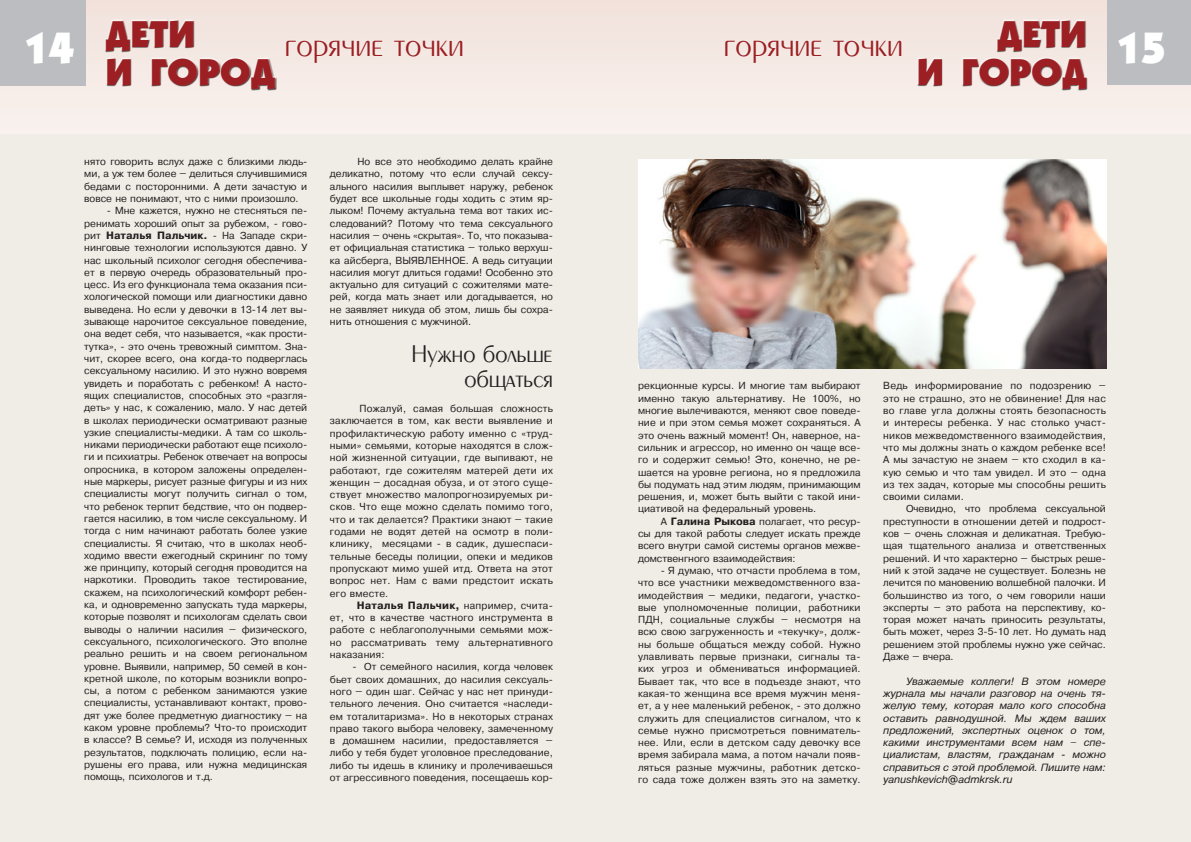
<style>
.page{position:relative;width:1191px;height:842px;background:#f7ede7}
.page>*{position:absolute;margin:0;border:0;box-sizing:border-box;transform-origin:0 0}
.t1{font:900 44.2px "Kabel CTT";color:#fff}
.t2{font:900 37.5px/37.8px "Kabel CTT";color:#9c2023;text-align:right}
.t3{font:300 33.7px "Penta";color:#9c2023}
.ПОДЗАГ{font:300 25px/25px "Penta";color:#231f20;text-align:right}
.ОСНОВНОЙ{font:10px/12.3px "Pragmatica Plain";letter-spacing:.01em;color:#231f20;text-align:justify}
.ОСНОВНОЙ-2{font:italic 10px/12.3px "Pragmatica";letter-spacing:-.01em;color:#231f20;text-align:justify}
.s1{font-family:"Pragmatica";font-weight:700}
</style>
<div class="page">
<div style="left:0;top:0;width:85px;height:85px;background:#bcbdc0"></div>
<div style="left:1107px;top:0;width:84px;height:84px;background:#bcbdc0"></div>
<div style="left:284px;top:38px;width:181px;height:27px;background:#f5e9e4"></div>
<div style="left:105px;top:20px;width:172px;height:70px;background:#231f20;opacity:.75"></div>
<div style="left:723px;top:38px;width:180px;height:27px;background:#f5e9e4"></div>
<div style="left:917px;top:20px;width:170px;height:70px;background:#231f20;opacity:.75"></div>
<div style="left:0;top:135px;width:1191px;height:707px;background:#efede6"></div>
<img style="left:638px;top:159px;width:468px;height:209px">
<h2 class="t2" style="left:105px;top:14px;width:91px">ДЕТИ</h2>
<h2 class="t2" style="left:916px;top:14px;width:172px">ДЕТИ<br>И ГОРОД</h2>
<h1 class="t1" style="left:24px;top:21px;width:52px">14</h1>
<h1 class="t1" style="left:1116px;top:21px;width:51px">15</h1>
<h3 class="t3" style="left:285px;top:29px;width:181px">горячие точки</h3>
<h3 class="t3" style="left:724px;top:29px;width:181px">горячие точки</h3>
<h2 class="t2" style="left:105px;top:52px;width:172px">И ГОРОД</h2>
<p class="ОСНОВНОЙ" style="left:84px;top:156px;width:224px">нято говорить вслух даже с близкими людь&shy;ми, а уж тем более – делиться случившимися бедами с посторонними. А дети зачастую и вовсе не понимают, что с ними произошло.</p>
<p class="ОСНОВНОЙ" style="left:84px;top:205px;width:224px;text-indent:23px">- Мне кажется, нужно не стесняться пе&shy;ренимать хороший опыт за рубежом, - гово&shy;рит <span class="s1">Наталья Пальчик.</span> - На Западе скри&shy;нинговые технологии используются давно. У нас школьный психолог сегодня обеспечива&shy;ет в первую очередь образовательный про&shy;цесс. Из его функционала тема оказания пси&shy;хологической помощи или диагностики давно выведена. Но если у девочки в 13-14 лет вы&shy;зывающе нарочитое сексуальное поведение, она ведет себя, что называется, «как прости&shy;тутка», - это очень тревожный симптом. Зна&shy;чит, скорее всего, она когда-то подверглась сексуальному насилию. И это нужно вовремя увидеть и поработать с ребенком! А насто&shy;ящих специалистов, способных это «разгля&shy;деть» у нас, к сожалению, мало. У нас детей в школах периодически осматривают разные узкие специалисты-медики. А там со школь&shy;никами периодически работают еще психоло&shy;ги и психиатры. Ребенок отвечает на вопросы опросника, в котором заложены определен&shy;ные маркеры, рисует разные фигуры и из них специалисты могут получить сигнал о том, что ребенок терпит бедствие, что он подвер&shy;гается насилию, в том числе сексуальному. И тогда с ним начинают работать более узкие специалисты. Я считаю, что в школах необ&shy;ходимо ввести ежегодный скрининг по тому же принципу, который сегодня проводится на наркотики. Проводить такое тестирование, скажем, на психологический комфорт ребен&shy;ка, и одновременно запускать туда маркеры, которые позволят и психологам сделать свои выводы о наличии насилия – физического, сексуального, психологического. Это вполне реально решить и на своем региональном уровне. Выявили, например, 50 семей в кон&shy;кретной школе, по которым возникли вопро&shy;сы, а потом с ребенком занимаются узкие специалисты, устанавливают контакт, прово&shy;дят уже более предметную диагностику – на каком уровне проблемы? Что-то происходит в классе? В семье? И, исходя из полученных результатов, подключать полицию, если на&shy;рушены его права, или нужна медицинская помощь, психологов и т.д.</p>
<p class="ОСНОВНОЙ" style="left:330px;top:156px;width:224px;text-indent:28px">Но все это необходимо делать крайне деликатно, потому что если случай сексу&shy;ального насилия выплывет наружу, ребенок будет все школьные годы ходить с этим яр&shy;лыком! Почему актуальна тема вот таких ис&shy;следований? Потому что тема сексуального насилия – очень «скрытая». То, что показыва&shy;ет официальная статистика – только верхуш&shy;ка айсберга, ВЫЯВЛЕННОЕ. А ведь ситуации насилия могут длиться годами! Особенно это актуально для ситуаций с сожителями мате&shy;рей, когда мать знает или догадывается, но не заявляет никуда об этом, лишь бы сохра&shy;нить отношения с мужчиной.</p>
<p class="ПОДЗАГ" style="left:412px;top:342px;width:142px">Нужно больше общаться</p>
<p class="ОСНОВНОЙ" style="left:330px;top:403px;width:224px;text-indent:30px">Пожалуй, самая большая сложность заключается в том, как вести выявление и профилактическую работу именно с «труд&shy;ными» семьями, которые находятся в слож&shy;ной жизненной ситуации, где выпивают, не работают, где сожителям матерей дети их женщин – досадная обуза, и от этого суще&shy;ствует множество малопрогнозируемых ри&shy;сков. Что еще можно сделать помимо того, что и так делается? Практики знают – такие годами не водят детей на осмотр в поли&shy;клинику, месяцами - в садик, душеспаси&shy;тельные беседы полиции, опеки и медиков пропускают мимо ушей итд. Ответа на этот вопрос нет. Нам с вами предстоит искать его вместе.</p>
<p class="ОСНОВНОЙ" style="left:330px;top:599px;width:224px;text-indent:27px"><span class="s1">Наталья Пальчик,</span> например, счита&shy;ет, что в качестве частного инструмента в работе с неблагополучными семьями мож&shy;но рассматривать тему альтернативного наказания:</p>
<p class="ОСНОВНОЙ" style="left:330px;top:661px;width:224px;text-indent:23px">- От семейного насилия, когда человек бьет своих домашних, до насилия сексуаль&shy;ного – один шаг. Сейчас у нас нет принуди&shy;тельного лечения. Оно считается «наследи&shy;ем тоталитаризма». Но в некоторых странах право такого выбора человеку, замеченному в домашнем насилии, предоставляется – либо у тебя будет уголовное преследование, либо ты идешь в клинику и пролечиваешься от агрессивного поведения, посещаешь кор-</p>
<p class="ОСНОВНОЙ" style="left:638px;top:380px;width:224px">рекционные курсы. И многие там выбирают именно такую альтернативу. Не 100%, но многие вылечиваются, меняют свое поведе&shy;ние и при этом семья может сохраняться. А это очень важный момент! Он, наверное, на&shy;сильник и агрессор, но именно он чаще все&shy;го и содержит семью! Это, конечно, не ре&shy;шается на уровне региона, но я предложила бы подумать над этим людям, принимающим решения, и, может быть выйти с такой ини&shy;циативой на федеральный уровень.</p>
<p class="ОСНОВНОЙ" style="left:638px;top:515px;width:224px;text-indent:23px">А <span class="s1">Галина Рыкова</span> полагает, что ресур&shy;сы для такой работы следует искать прежде всего внутри самой системы органов межве&shy;домственгного взаимодействия:</p>
<p class="ОСНОВНОЙ" style="left:638px;top:564px;width:224px;text-indent:23px">- Я думаю, что отчасти проблема в том, что все участники межведомственного вза&shy;имодействия – медики, педагоги, участко&shy;вые уполномоченные полиции, работники ПДН, социальные службы – несмотря на всю свою загруженность и «текучку», долж&shy;ны больше общаться между собой. Нужно улавливать первые признаки, сигналы та&shy;ких угроз и обмениваться информацией.<br>Бывает так, что все в подъезде знают, что какая-то женщина все время мужчин меня&shy;ет, а у нее маленький ребенок, - это должно служить для специалистов сигналом, что к семье нужно присмотреться повниматель&shy;нее. Или, если в детском саду девочку все время забирала мама, а потом начали появ&shy;ляться разные мужчины, работник детско&shy;го сада тоже должен взять это на заметку.</p>
<p class="ОСНОВНОЙ" style="left:883px;top:380px;width:224px">Ведь информирование по подозрению – это не страшно, это не обвинение! Для нас во главе угла должны стоять безопасность и интересы ребенка. У нас столько участ&shy;ников межведомственного взаимодействия, что мы должны знать о каждом ребенке все!<br>А мы зачастую не знаем – кто сходил в ка&shy;кую семью и что там увидел. И это – одна из тех задач, которые мы способны решить своими силами.</p>
<p class="ОСНОВНОЙ" style="left:883px;top:503px;width:224px;text-indent:23px">Очевидно, что проблема сексуальной преступности в отношении детей и подрост&shy;ков – очень сложная и деликатная. Требую&shy;щая тщательного анализа и ответственных решений. И что характерно – быстрых реше&shy;ний к этой задаче не существует. Болезнь не лечится по мановению волшебной палочки. И большинство из того, о чем говорили наши эксперты – это работа на перспективу, ко&shy;торая может начать приносить результаты, быть может, через 3-5-10 лет. Но думать над решением этой проблемы нужно уже сейчас.<br>Даже – вчера.</p>
<p class="ОСНОВНОЙ-2" style="left:883px;top:675px;width:224px;text-indent:23px">Уважаемые коллеги! В этом номере журнала мы начали разговор на очень тя&shy;желую тему, которая мало кого способна оставить равнодушной. Мы ждем ваших предложений, экспертных оценок о том, какими инструментами всем нам – спе&shy;циалистам, властям, гражданам - можно справиться с этой проблемой. Пишите нам: yanushkevich@admkrsk.ru</p>
</div>
